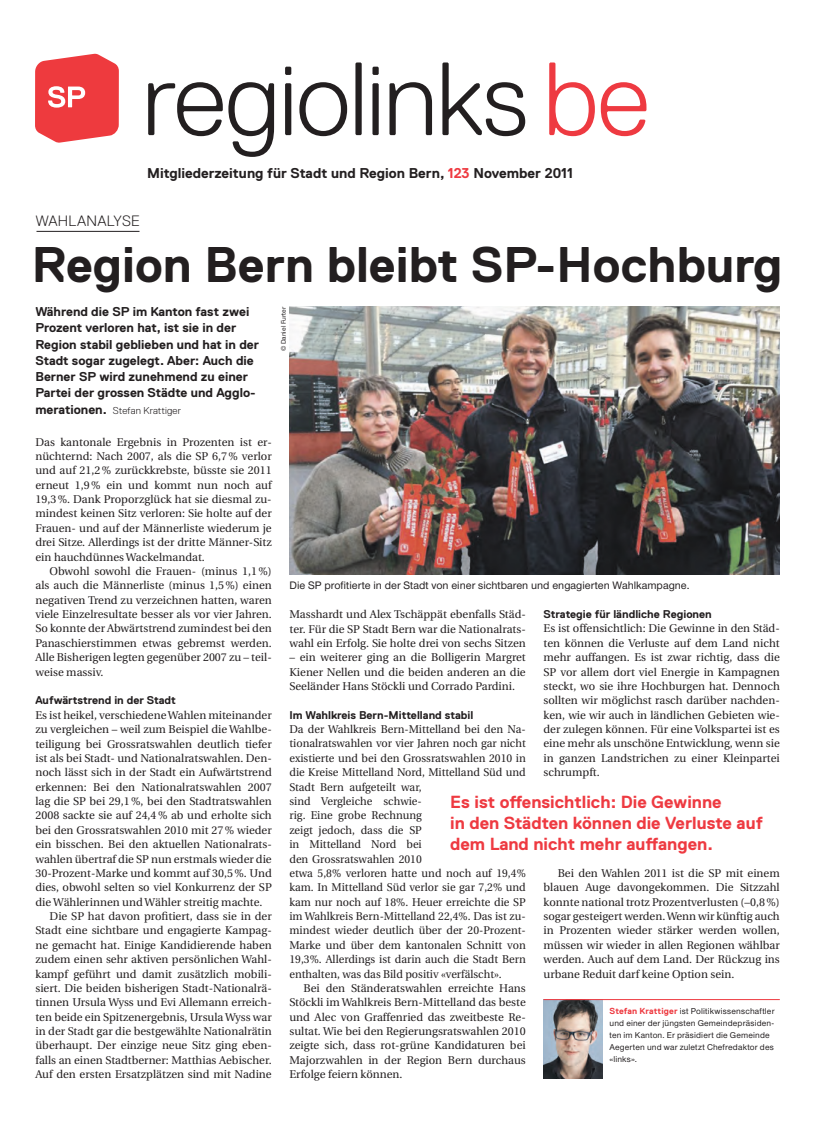
<style>
.page{position:relative;width:833px;height:1134px;background:#fff}
.page>*{position:absolute;margin:0;border:0;box-sizing:border-box;transform-origin:0 0}
.t1{font:300 103.75px "Replica";color:#231f20}
.t2{font:700 50px "Replica";color:#231f20}
.t3{font:700 17.5px/21px "Replica";color:#ee3a41}
.t4{font:300 15px "Replica";letter-spacing:.015em;color:#231f20}
.t5{font:700 14.25px "Replica";color:#231f20}
.t6{font:700 12.75px/16.2px "Replica";color:#231f20}
.t7{font:11.25px/14.4px "Utopia";color:#231f20;text-align:justify}
.t8{font:700 11.25px "Replica";color:#231f20}
.t9{font:500 11.25px "Nimbus San Nov";color:#231f20}
.t10{font:300 10px "Replica";letter-spacing:-.005em;color:#231f20}
.t11{font:500 8.75px/11.9px "Nimbus San Nov";letter-spacing:.02em;color:#231f20}
.t12{font:500 6.88px "Nimbus San Nov";color:#231f20}
.s1{color:#ee3a41}
.s2{font-weight:700;font-size:12.75px}
.s3{font-family:"Replica";font-weight:700;color:#ee3a41}
</style>
<div class="page">
<svg style="left:35px;top:54px;width:84px;height:89px;background:#f05a5d"></svg>
<img style="left:289px;top:307px;width:491px;height:268px">
<hr style="left:36px;top:231px;width:103px;height:1px;background:#231f20">
<img style="left:543px;top:1000px;width:59px;height:78px">
<hr style="left:543px;top:999px;width:237px;height:1px;background:#ee3a41">
<h1 class="t1" style="left:142px;top:42px;width:509px">regiolinks <span class="s1">be</span></h1>
<p class="t5" style="left:147px;top:165px;width:427px">Mitgliederzeitung für Stadt und Region Bern, <span class="s1">123</span> November 2011</p>
<h3 class="t4" style="left:35px;top:212px;width:106px">Wahlanalyse</h3>
<h2 class="t2" style="left:32px;top:237px;width:752px">Region Bern bleibt SP-Hochburg</h2>
<p class="t12" style="left:279px;top:351px;width:46px;rotate:-90deg">© Daniel Furter</p>
<p class="t6" style="left:35px;top:304px;width:225px">Während die SP im Kanton fast zwei Prozent verloren hat, ist sie in der Region stabil geblieben und hat in der Stadt sogar zugelegt. Aber: Auch die Berner SP wird zunehmend zu einer Partei der grossen Städte und Agglo-</p>
<p class="t10" style="left:35px;top:405px;width:147px"><span class="s2">merationen.</span> Stefan Krattiger</p>
<p class="t7" style="left:35px;top:435px;width:238px">Das kantonale Ergebnis in Prozenten ist er&shy;nüchternd: Nach 2007, als die SP 6,7% verlor und auf 21,2% zurückkrebste, büsste sie 2011 erneut 1,9% ein und kommt nun noch auf 19,3%. Dank Proporzglück hat sie diesmal zu&shy;mindest keinen Sitz verloren: Sie holte auf der Frauen- und auf der Männerliste wiederum je drei Sitze. Allerdings ist der dritte Männer-Sitz ein hauchdünnes Wackelmandat.</p>
<p class="t7" style="left:35px;top:564px;width:238px;text-indent:14px">Obwohl sowohl die Frauen- (minus 1,1%) als auch die Männerliste (minus 1,5%) einen negativen Trend zu verzeichnen hatten, waren viele Einzelresultate besser als vor vier Jahren.<br>So konnte der Abwärtstrend zumindest bei den Panaschierstimmen etwas gebremst werden.<br>Alle Bisherigen legten gegenüber 2007 zu – teil&shy;weise massiv.</p>
<p class="t8" style="left:35px;top:694px;width:142px">Aufwärtstrend in der Stadt</p>
<p class="t7" style="left:35px;top:708px;width:238px">Es ist heikel, verschiedene Wahlen miteinander</p>
<p class="t7" style="left:35px;top:722px;width:238px">zu vergleichen – weil zum Beispiel die Wahlbe-</p>
<p class="t7" style="left:35px;top:737px;width:238px">teiligung bei Grossratswahlen deutlich tiefer</p>
<p class="t7" style="left:35px;top:751px;width:238px">ist als bei Stadt- und Nationalratswahlen. Den-</p>
<p class="t7" style="left:35px;top:765px;width:238px">noch lässt sich in der Stadt ein Aufwärtstrend</p>
<p class="t7" style="left:35px;top:780px;width:238px">erkennen: Bei den Nationalratswahlen 2007</p>
<p class="t7" style="left:35px;top:794px;width:238px">lag die SP bei 29,1%, bei den Stadtratswahlen</p>
<p class="t7" style="left:35px;top:809px;width:238px">2008 sackte sie auf 24,4% ab und erholte sich</p>
<p class="t7" style="left:35px;top:823px;width:238px">bei den Grossratswahlen 2010 mit 27% wieder</p>
<p class="t7" style="left:35px;top:837px;width:238px">ein bisschen. Bei den aktuellen Nationalrats-</p>
<p class="t7" style="left:35px;top:852px;width:238px">wahlen übertraf die SP nun erstmals wieder die</p>
<p class="t7" style="left:35px;top:866px;width:238px">30-Prozent-Marke und kommt auf 30,5%. Und</p>
<p class="t7" style="left:35px;top:880px;width:238px">dies, obwohl selten so viel Konkurrenz der SP</p>
<p class="t7" style="left:35px;top:895px;width:228px">die Wählerinnen und Wähler streitig machte.</p>
<p class="t7" style="left:50px;top:909px;width:224px">Die SP hat davon profitiert, dass sie in der</p>
<p class="t7" style="left:35px;top:924px;width:238px">Stadt eine sichtbare und engagierte Kampag-</p>
<p class="t7" style="left:35px;top:938px;width:238px">ne gemacht hat. Einige Kandidierende haben</p>
<p class="t7" style="left:35px;top:952px;width:238px">zudem einen sehr aktiven persönlichen Wahl-</p>
<p class="t7" style="left:35px;top:967px;width:238px">kampf geführt und damit zusätzlich mobili-</p>
<p class="t7" style="left:35px;top:981px;width:238px">siert. Die beiden bisherigen Stadt-Nationalrä-</p>
<p class="t7" style="left:35px;top:995px;width:238px">tinnen Ursula Wyss und Evi Allemann erreich-</p>
<p class="t7" style="left:35px;top:1010px;width:238px">ten beide ein Spitzenergebnis, Ursula Wyss war</p>
<p class="t7" style="left:35px;top:1024px;width:238px">in der Stadt gar die bestgewählte Nationalrätin</p>
<p class="t7" style="left:35px;top:1039px;width:238px">überhaupt. Der einzige neue Sitz ging eben-</p>
<p class="t7" style="left:35px;top:1053px;width:238px">falls an einen Stadtberner: Matthias Aebischer.</p>
<p class="t7" style="left:35px;top:1067px;width:238px">Auf den ersten Ersatzplätzen sind mit Nadine</p>
<p class="t9" style="left:289px;top:579px;width:402px">Die SP profitierte in der Stadt von einer sichtbaren und engagierten Wahlkampagne.</p>
<p class="t7" style="left:289px;top:607px;width:238px">Masshardt und Alex Tschäppät ebenfalls Städ&shy;ter. Für die SP Stadt Bern war die Nationalrats&shy;wahl ein Erfolg. Sie holte drei von sechs Sitzen</p>
<p class="t7" style="left:289px;top:650px;width:238px">– ein weiterer ging an die Bolligerin Margret Kiener Nellen und die beiden anderen an die Seeländer Hans Stöckli und Corrado Pardini.</p>
<p class="t8" style="left:289px;top:709px;width:185px">Im Wahlkreis Bern-Mittelland stabil</p>
<p class="t7" style="left:289px;top:722px;width:238px;text-align:left">Da der Wahlkreis Bern-Mittelland bei den Na&shy;tionalratswahlen vor vier Jahren noch gar nicht existierte und bei den Grossratswahlen 2010 in die Kreise Mittelland Nord, Mittelland Süd und Stadt Bern aufgeteilt war,<br>sind Vergleiche schwie-<br>rig. Eine grobe Rechnung<br>zeigt jedoch, dass die SP<br>in Mittelland Nord bei<br>den Grossratswahlen 2010<br>etwa 5,8% verloren hatte und noch auf 19,4% kam. In Mittelland Süd verlor sie gar 7,2% und kam nur noch auf 18%. Heuer erreichte die SP im Wahlkreis Bern-Mittelland 22,4%. Das ist zu&shy;mindest wieder deutlich über der 20-Prozent-Marke und über dem kantonalen Schnitt von 19,3%. Allerdings ist darin auch die Stadt Bern enthalten, was das Bild positiv «verfälscht».</p>
<p class="t7" style="left:289px;top:981px;width:238px;text-indent:14px">Bei den Ständeratswahlen erreichte Hans Stöckli im Wahlkreis Bern-Mittelland das beste und Alec von Graffenried das zweitbeste Re&shy;sultat. Wie bei den Regierungsratswahlen 2010 zeigte sich, dass rot-grüne Kandidaturen bei Majorzwahlen in der Region Bern durchaus Erfolge feiern können.</p>
<p class="t8" style="left:543px;top:608px;width:170px">Strategie für ländliche Regionen</p>
<p class="t7" style="left:543px;top:622px;width:238px">Es ist offensichtlich: Die Gewinne in den Städ&shy;ten können die Verluste auf dem Land nicht mehr auffangen. Es ist zwar richtig, dass die SP vor allem dort viel Energie in Kampagnen steckt, wo sie ihre Hochburgen hat. Dennoch sollten wir möglichst rasch darüber nachden&shy;ken, wie wir auch in ländlichen Gebieten wie&shy;der zulegen können. Für eine Volkspartei ist es eine mehr als unschöne Entwicklung, wenn sie in ganzen Landstrichen zu einer Kleinpartei schrumpft.</p>
<h3 class="t3" style="left:450px;top:792px;width:314px">Es ist offensichtlich: Die Gewinne<br>in den Städten können die Verluste auf dem Land nicht mehr auffangen.</h3>
<p class="t7" style="left:543px;top:866px;width:238px;text-indent:14px">Bei den Wahlen 2011 ist die SP mit einem blauen Auge davongekommen. Die Sitzzahl konnte national trotz Prozentverlusten (–0,8%) sogar gesteigert werden. Wenn wir künftig auch in Prozenten wieder stärker werden wollen, müssen wir wieder in allen Regionen wählbar werden. Auch auf dem Land. Der Rückzug ins urbane Reduit darf keine Option sein.</p>
<p class="t11" style="left:609px;top:1005px;width:166px"><span class="s3">Stefan Krattiger</span> ist Politikwissenschaftler und einer der jüngsten Gemeindepräsiden&shy;ten im Kanton. Er präsidiert die Gemeinde Aegerten und war zuletzt Chefredaktor des «links».</p>
</div>
